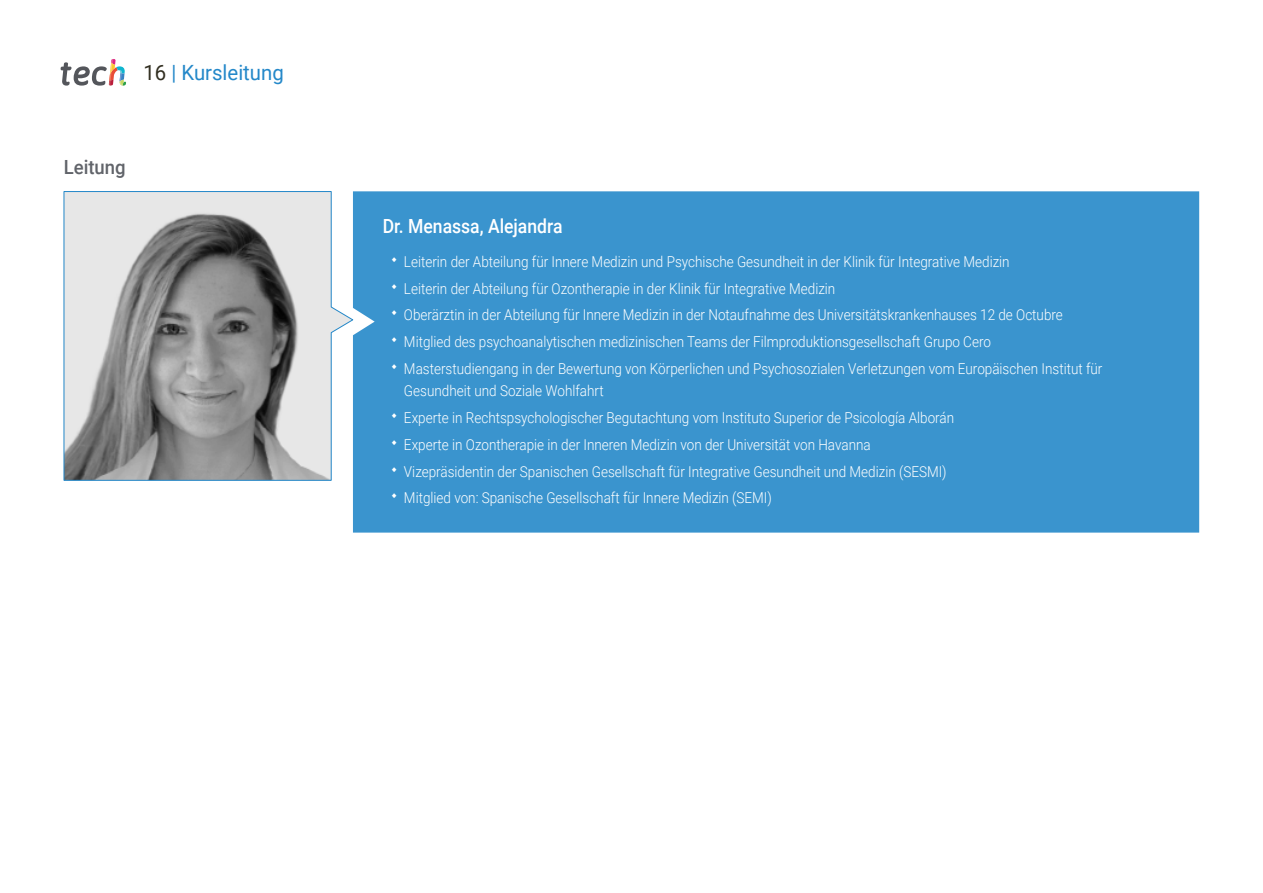
<style>
.page{position:relative;width:1263px;height:893px;background:#fff}
.page>*{position:absolute;margin:0;border:0;box-sizing:border-box;transform-origin:0 0}
.t1{font:21px "Roboto";color:#2488c9}
.t2{font:500 19.5px "Roboto";color:#fff;scale:.9 1}
.t3{font:500 19.5px "Roboto";color:#61646a;scale:.95 1}
.t4{font:300 15px/26.7px "Roboto";color:#fff;scale:.9 1}
.s1{color:#312e20}
</style>
<div class="page">
<svg style="left:61px;top:59px;width:65px;height:27px"></svg>
<div style="left:353px;top:191px;width:846px;height:342px;background:#3a94ce"></div>
<svg style="left:64px;top:191px;width:289px;height:290px;background:#abadad"></svg>
<svg style="left:392px;top:257px;width:5px;height:5px"></svg>
<svg style="left:392px;top:284px;width:5px;height:5px"></svg>
<svg style="left:392px;top:310px;width:5px;height:5px"></svg>
<svg style="left:392px;top:337px;width:5px;height:5px"></svg>
<svg style="left:392px;top:364px;width:5px;height:5px"></svg>
<svg style="left:392px;top:413px;width:5px;height:5px"></svg>
<svg style="left:392px;top:440px;width:5px;height:5px"></svg>
<svg style="left:392px;top:467px;width:5px;height:5px"></svg>
<svg style="left:392px;top:493px;width:5px;height:5px"></svg>
<h1 class="t1" style="left:144px;top:57px;width:142px"><span class="s1">16</span> | Kursleitung</h1>
<h2 class="t3" style="left:64px;top:154px;width:67px">Leitung</h2>
<h2 class="t2" style="left:383px;top:212px;width:201px">Dr. Menassa, Alejandra</h2>
<p class="t4" style="left:404px;top:247px;width:778px">Leiterin der Abteilung für Innere Medizin und Psychische Gesundheit in der Klinik für Integrative Medizin<br>Leiterin der Abteilung für Ozontherapie in der Klinik für Integrative Medizin<br>Oberärztin in der Abteilung für Innere Medizin in der Notaufnahme des Universitätskrankenhauses 12 de Octubre Mitglied des psychoanalytischen medizinischen Teams der Filmproduktionsgesellschaft Grupo Cero Masterstudiengang in der Bewertung von Körperlichen und Psychosozialen Verletzungen vom Europäischen Institut für</p>
<p class="t4" style="left:404px;top:377px;width:613px">Gesundheit und Soziale Wohlfahrt<br>Experte in Rechtspsychologischer Begutachtung vom Instituto Superior de Psicología Alborán Experte in Ozontherapie in der Inneren Medizin von der Universität von Havanna Vizepräsidentin der Spanischen Gesellschaft für Integrative Gesundheit und Medizin (SESMI)<br>Mitglied von: Spanische Gesellschaft für Innere Medizin (SEMI)</p>
</div>
